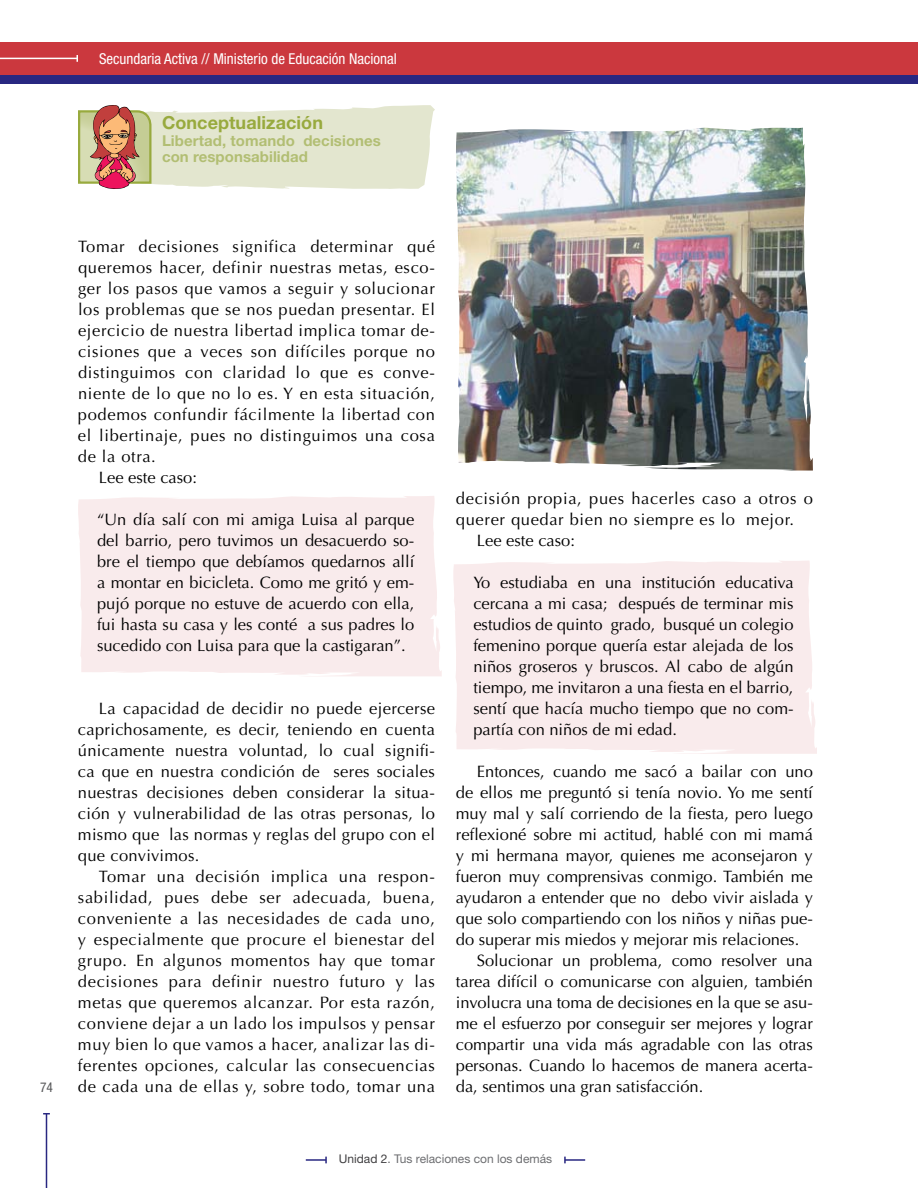
<style>
.page{position:relative;width:918px;height:1188px;background:#fff}
.page>*{position:absolute;margin:0;border:0;box-sizing:border-box;transform-origin:0 0}
.t1{font:700 18px "Helvetica Neue LT Std";letter-spacing:.005em;color:#98aa3e}
.t2{font:16.5px/21px "Optima LT Std";color:#000;text-align:justify}
.t3{font:16.5px "Optima LT Std";letter-spacing:.04em;color:#000}
.t4{font:condensed 15px "Helvetica Neue LT Std";color:#fff}
.t5{font:700 15px/16.5px "Helvetica Neue LT Std";letter-spacing:.005em;color:#b2be73}
.t6{font:condensed 13.5px "Helvetica Neue LT Std";color:#58595b}
.t7{font:12px "Helvetica Neue LT Std";color:#6d6e71}
.s1{color:#414042}
</style>
<div class="page">
<hr style="left:46px;top:1114px;width:1px;height:74px;background:#282781">
<div style="left:453px;top:561px;width:364px;height:193px;background:#f9ebec"></div>
<img style="left:456px;top:128px;width:357px;height:343px">
<div style="left:78px;top:496px;width:364px;height:180px;background:#f9ebec"></div>
<svg style="left:78px;top:105px;width:357px;height:84px;background:#ded6bf"></svg>
<div style="left:0;top:72px;width:918px;height:12px;background:#282781"></div>
<div style="left:0;top:42px;width:918px;height:33px;background:#cb383e"></div>
<hr style="left:0;top:58px;width:77px;height:1px;background:#fff">
<svg style="left:76px;top:55px;width:2px;height:7px"></svg>
<hr style="left:306px;top:1159px;width:20px;height:2px;background:#282781">
<svg style="left:325px;top:1157px;width:2px;height:6px"></svg>
<hr style="left:565px;top:1159px;width:20px;height:2px;background:#282781">
<svg style="left:564px;top:1157px;width:2px;height:6px"></svg>
<p class="t4" style="left:99px;top:50px;width:299px">Secundaria Activa // Ministerio de Educación Nacional</p>
<p class="t1" style="left:162px;top:112px;width:163px">Conceptualización</p>
<p class="t5" style="left:162px;top:132px;width:220px">Libertad, tomando decisiones con responsabilidad</p>
<p class="t6" style="left:40px;top:1079px;width:14px">74</p>
<p class="t3" style="left:78px;top:237px;width:358px">Tomar decisiones significa determinar qué</p>
<p class="t3" style="left:78px;top:258px;width:358px">queremos hacer, definir nuestras metas, esco-</p>
<p class="t3" style="left:78px;top:279px;width:358px">ger los pasos que vamos a seguir y solucionar</p>
<p class="t3" style="left:78px;top:300px;width:359px">los problemas que se nos puedan presentar. El</p>
<p class="t3" style="left:78px;top:321px;width:358px">ejercicio de nuestra libertad implica tomar de-</p>
<p class="t3" style="left:78px;top:342px;width:358px">cisiones que a veces son difíciles porque no</p>
<p class="t3" style="left:78px;top:363px;width:358px">distinguimos con claridad lo que es conve-</p>
<p class="t3" style="left:78px;top:384px;width:358px">niente de lo que no lo es. Y en esta situación,</p>
<p class="t3" style="left:78px;top:405px;width:358px">podemos confundir fácilmente la libertad con</p>
<p class="t3" style="left:78px;top:426px;width:359px">el libertinaje, pues no distinguimos una cosa</p>
<p class="t2" style="left:78px;top:446px;width:79px">de la otra.</p>
<p class="t2" style="left:99px;top:467px;width:100px">Lee este caso:</p>
<p class="t2" style="left:97px;top:509px;width:319px">“Un día salí con mi amiga Luisa al parque del barrio, pero tuvimos un desacuerdo so&shy;bre el tiempo que debíamos quedarnos allí a montar en bicicleta. Como me gritó y em&shy;pujó porque no estuve de acuerdo con ella, fui hasta su casa y les conté a sus padres lo sucedido con Luisa para que la castigaran”.</p>
<p class="t2" style="left:78px;top:698px;width:359px;text-indent:21px">La capacidad de decidir no puede ejercerse caprichosamente, es decir, teniendo en cuenta únicamente nuestra voluntad, lo cual signifi&shy;ca que en nuestra condición de seres sociales nuestras decisiones deben considerar la situa&shy;ción y vulnerabilidad de las otras personas, lo mismo que las normas y reglas del grupo con el que convivimos.</p>
<p class="t2" style="left:78px;top:866px;width:359px;text-indent:21px">Tomar una decisión implica una respon&shy;sabilidad, pues debe ser adecuada, buena, conveniente a las necesidades de cada uno, y especialmente que procure el bienestar del grupo. En algunos momentos hay que tomar decisiones para definir nuestro futuro y las metas que queremos alcanzar. Por esta razón, conviene dejar a un lado los impulsos y pensar muy bien lo que vamos a hacer, analizar las di&shy;ferentes opciones, calcular las consecuencias de cada una de ellas y, sobre todo, tomar una</p>
<p class="t3" style="left:456px;top:489px;width:358px">decisión propia, pues hacerles caso a otros o</p>
<p class="t3" style="left:456px;top:510px;width:340px">querer quedar bien no siempre es lo mejor.</p>
<p class="t2" style="left:477px;top:530px;width:100px">Lee este caso:</p>
<p class="t2" style="left:473px;top:572px;width:322px">Yo estudiaba en una institución educativa cercana a mi casa; después de terminar mis estudios de quinto grado, busqué un colegio femenino porque quería estar alejada de los niños groseros y bruscos. Al cabo de algún tiempo, me invitaron a una fiesta en el barrio, sentí que hacía mucho tiempo que no com&shy;partía con niños de mi edad.</p>
<p class="t2" style="left:477px;top:761px;width:337px">Entonces, cuando me sacó a bailar con uno</p>
<p class="t2" style="left:456px;top:782px;width:358px">de ellos me preguntó si tenía novio. Yo me sentí</p>
<p class="t2" style="left:456px;top:803px;width:359px">muy mal y salí corriendo de la fiesta, pero luego</p>
<p class="t2" style="left:456px;top:824px;width:359px">reflexioné sobre mi actitud, hablé con mi mamá</p>
<p class="t2" style="left:456px;top:845px;width:358px">y mi hermana mayor, quienes me aconsejaron y</p>
<p class="t2" style="left:456px;top:866px;width:358px">fueron muy comprensivas conmigo. También me</p>
<p class="t2" style="left:456px;top:887px;width:359px">ayudaron a entender que no debo vivir aislada y</p>
<p class="t2" style="left:456px;top:908px;width:359px">que solo compartiendo con los niños y niñas pue-</p>
<p class="t2" style="left:456px;top:929px;width:345px">do superar mis miedos y mejorar mis relaciones.</p>
<p class="t2" style="left:477px;top:950px;width:338px">Solucionar un problema, como resolver una</p>
<p class="t2" style="left:456px;top:971px;width:359px">tarea difícil o comunicarse con alguien, también</p>
<p class="t2" style="left:456px;top:992px;width:358px">involucra una toma de decisiones en la que se asu-</p>
<p class="t2" style="left:456px;top:1013px;width:359px">me el esfuerzo por conseguir ser mejores y lograr</p>
<p class="t2" style="left:456px;top:1034px;width:359px">compartir una vida más agradable con las otras</p>
<p class="t2" style="left:456px;top:1055px;width:358px">personas. Cuando lo hacemos de manera acerta-</p>
<p class="t2" style="left:456px;top:1076px;width:249px">da, sentimos una gran satisfacción.</p>
<p class="t7" style="left:339px;top:1152px;width:215px"><span class="s1">Unidad 2</span>. Tus relaciones con los demás</p>
</div>
